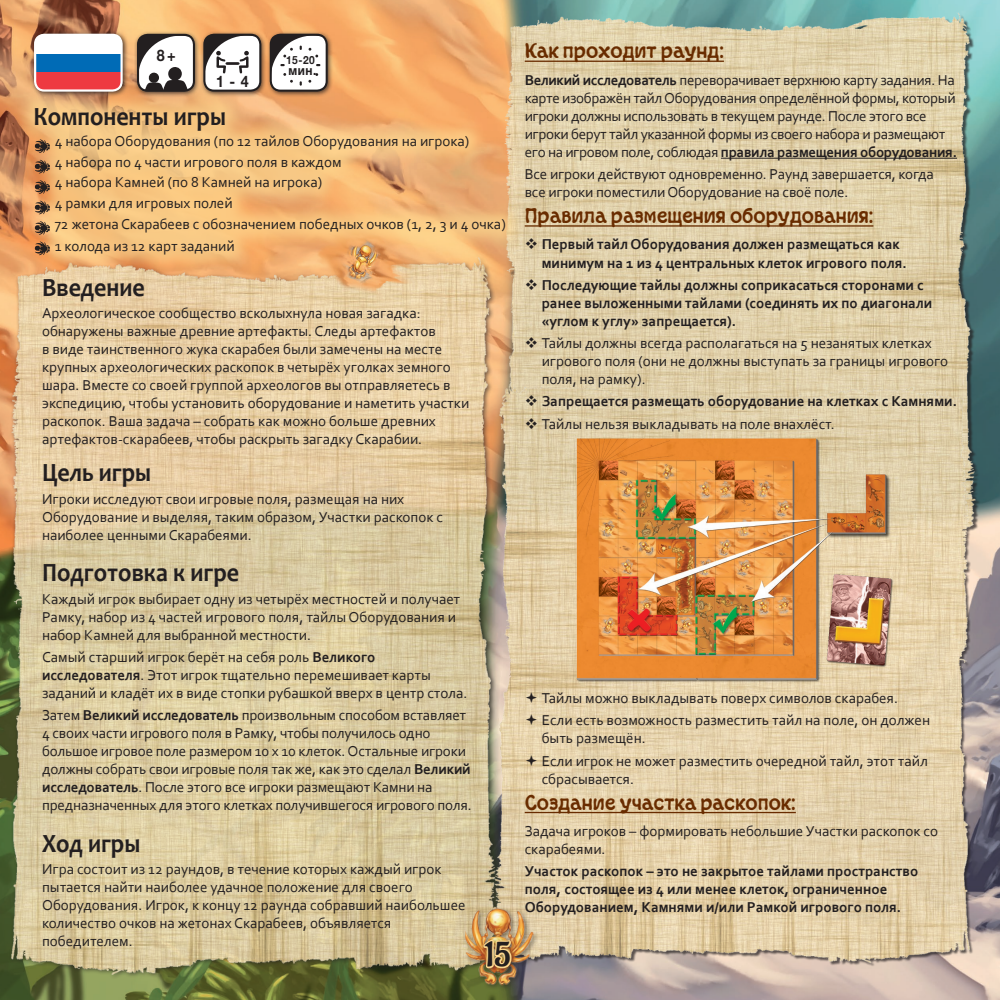
<style>
.page{position:relative;width:1000px;height:1000px;background:#fff}
.page>*{position:absolute;margin:0;border:0;box-sizing:border-box;transform-origin:0 0}
.t1{font:34.5px "Aladin";color:#231f20}
.t2{font:700 26.4px "Candara";color:#231f20;scale:.91 1}
.t3{font:700 18px "Margot";color:#692c00;scale:.9 1}
.t4{font:700 15.75px "Helvetica Neue";color:#231f20;scale:.9 1}
.t5{font:15px/18px "Corbel";color:#231f20}
.t6{font:700 15px/18px "Corbel";color:#231f20}
.t7{font:15px/18px "Corbel";letter-spacing:-.02em;color:#231f20}
.t8{font:700 13.2px "Helvetica Neue";color:#231f20;scale:.9 1}
.t9{font:700 11.25px "Helvetica Neue";color:#231f20;scale:.9 1}
.s1{font-weight:700}
</style>
<div class="page">
<img style="left:0;top:0;width:999px;height:999px">
<img style="left:10px;top:243px;width:485px;height:742px">
<img style="left:503px;top:3px;width:472px;height:554px">
<img style="left:493px;top:371px;width:476px;height:600px">
<img style="left:312px;top:274px;width:124px;height:36px">
<div style="left:462px;top:905px;width:76px;height:85px;background:#231f20;opacity:.5"></div>
<img style="left:465px;top:907px;width:69px;height:78px">
<div style="left:481px;top:936px;width:36px;height:37px;background:#231f20;opacity:.5"></div>
<img style="left:481px;top:846px;width:32px;height:124px">
<div style="left:31px;top:30px;width:98px;height:67px;background:#231f20;opacity:.75"></div>
<div style="left:35px;top:72px;width:86px;height:18px;background:#ee3a41"></div>
<div style="left:35px;top:53px;width:86px;height:19px;background:#006bb6"></div>
<div style="left:35px;top:35px;width:86px;height:18px;background:#fff"></div>
<div style="left:34px;top:34px;width:89px;height:58px;border:2px solid #fff;border-radius:9px"></div>
<div style="left:134px;top:31px;width:200px;height:67px;background:#231f20;opacity:.75"></div>
<div style="left:271px;top:35px;width:55px;height:56px;background:#fff;border-radius:10px"></div>
<div style="left:270px;top:34px;width:57px;height:58px;border:2px solid #231f20;border-radius:10px"></div>
<svg style="left:271px;top:35px;width:52px;height:51px"></svg>
<div style="left:138px;top:35px;width:56px;height:56px;background:#fff;border-radius:10px"></div>
<div style="left:137px;top:34px;width:58px;height:58px;border:2px solid #231f20;border-radius:10px"></div>
<svg style="left:138px;top:35px;width:52px;height:53px"></svg>
<div style="left:204px;top:35px;width:56px;height:56px;background:#fff;border-radius:10px"></div>
<div style="left:203px;top:34px;width:58px;height:58px;border:2px solid #231f20;border-radius:10px"></div>
<svg style="left:204px;top:35px;width:53px;height:49px"></svg>
<hr style="left:225px;top:62px;width:14px;height:3px;background:#231f20;border-radius:2px">
<div style="left:15px;top:88px;width:509px;height:186px;background:#fed88f;opacity:.7"></div>
<svg style="left:35px;top:241px;width:15px;height:14px"></svg>
<svg style="left:35px;top:221px;width:15px;height:14px"></svg>
<svg style="left:35px;top:201px;width:15px;height:13px"></svg>
<svg style="left:35px;top:180px;width:15px;height:14px"></svg>
<svg style="left:35px;top:160px;width:15px;height:13px"></svg>
<svg style="left:35px;top:139px;width:15px;height:14px"></svg>
<hr style="left:524px;top:61px;width:199px;height:1px;background:#692c00">
<hr style="left:720px;top:158px;width:236px;height:1px;background:#231f20">
<hr style="left:524px;top:225px;width:349px;height:1px;background:#692c00">
<hr style="left:524px;top:811px;width:271px;height:2px;background:#692c00">
<img style="left:575px;top:433px;width:319px;height:251px">
<svg style="left:526px;top:238px;width:10px;height:11px"></svg>
<svg style="left:526px;top:279px;width:10px;height:11px"></svg>
<svg style="left:526px;top:337px;width:10px;height:11px"></svg>
<svg style="left:526px;top:395px;width:10px;height:11px"></svg>
<svg style="left:526px;top:417px;width:10px;height:11px"></svg>
<svg style="left:526px;top:692px;width:10px;height:11px"></svg>
<svg style="left:526px;top:714px;width:10px;height:11px"></svg>
<svg style="left:526px;top:754px;width:10px;height:11px"></svg>
<p class="t4" style="left:157px;top:46px;width:23px">8 +</p>
<p class="t9" style="left:286px;top:53px;width:33px">15-20</p>
<p class="t8" style="left:288px;top:62px;width:33px">мин.</p>
<p class="t4" style="left:216px;top:72px;width:37px">1 - 4</p>
<h2 class="t2" style="left:34px;top:100px;width:213px">Компоненты игры</h2>
<p class="t5" style="left:55px;top:130px;width:452px;line-height:20.7px">4 набора Оборудования (по 12 тайлов Оборудования на игрока)<br>4 набора по 4 части игрового поля в каждом<br>4 набора Камней (по 8 Камней на игрока)<br>4 рамки для игровых полей<br>72 жетона Скарабеев с обозначением победных очков (1, 2, 3 и 4 очка)</p>
<p class="t5" style="left:55px;top:237px;width:181px">1 колода из 12 карт заданий</p>
<h2 class="t2" style="left:42px;top:270px;width:114px">Введение</h2>
<p class="t5" style="left:42px;top:303px;width:428px">Археологическое сообщество всколыхнула новая загадка: обнаружены важные древние артефакты. Следы артефактов<br>в виде таинственного жука скарабея были замечены на месте крупных археологических раскопок в четырёх уголках земного шара. Вместе со своей группой археологов вы отправляетесь в экспедицию, чтобы установить оборудование и наметить участки раскопок. Ваша задача – собрать как можно больше древних артефактов-скарабеев, чтобы раскрыть загадку Скарабии.</p>
<h2 class="t2" style="left:42px;top:456px;width:121px">Цель игры</h2>
<p class="t5" style="left:42px;top:489px;width:402px">Игроки исследуют свои игровые поля, размещая на них<br>Оборудование и выделяя, таким образом, Участки раскопок с наиболее ценными Скарабеями.</p>
<h2 class="t2" style="left:42px;top:556px;width:218px">Подготовка к игре</h2>
<p class="t5" style="left:42px;top:589px;width:419px">Каждый игрок выбирает одну из четырёх местностей и получает<br>Рамку, набор из 4 частей игрового поля, тайлы Оборудования и набор Камней для выбранной местности.</p>
<p class="t5" style="left:42px;top:647px;width:427px">Самый старший игрок берёт на себя роль <span class="s1">Великого исследователя</span>. Этот игрок тщательно перемешивает карты заданий и кладёт их в виде стопки рубашкой вверх в центр стола.</p>
<p class="t5" style="left:42px;top:705px;width:431px">Затем <span class="s1">Великий исследователь</span> произвольным способом вставляет 4 своих части игрового поля в Рамку, чтобы получилось одно большое игровое поле размером 10 х 10 клеток. Остальные игроки должны собрать свои игровые поля так же, как это сделал <span class="s1">Великий исследователь</span>. После этого все игроки размещают Камни на предназначенных для этого клетках получившегося игрового поля.</p>
<h2 class="t2" style="left:42px;top:826px;width:109px">Ход игры</h2>
<p class="t5" style="left:42px;top:859px;width:425px">Игра состоит из 12 раундов, в течение которых каждый игрок пытается найти наиболее удачное положение для своего Оборудования. Игрок, к концу 12 раунда собравший наибольшее количество очков на жетонах Скарабеев, объявляется победителем.</p>
<h1 class="t1" style="left:484px;top:934px;width:28px">15</h1>
<p class="t3" style="left:524px;top:39px;width:223px">Как проходит раунд:</p>
<p class="t7" style="left:524px;top:70px;width:434px"><span class="s1">Великий исследователь</span> переворачивает верхнюю карту задания. На карте изображён тайл Оборудования определённой формы, который игроки должны использовать в текущем раунде. После этого все игроки берут тайл указанной формы из своего набора и размещают его на игровом поле, соблюдая <span class="s1">правила размещения оборудования.</span></p>
<p class="t5" style="left:524px;top:165px;width:410px">Все игроки действуют одновременно. Раунд завершается, когда все игроки поместили Оборудование на своё поле.</p>
<p class="t3" style="left:524px;top:204px;width:389px">Правила размещения оборудования:</p>
<p class="t6" style="left:541px;top:235px;width:366px">Первый тайл Оборудования должен размещаться как минимум на 1 из 4 центральных клеток игрового поля.</p>
<p class="t6" style="left:541px;top:275px;width:392px">Последующие тайлы должны соприкасаться сторонами с ранее выложенными тайлами (соединять их по диагонали «углом к углу» запрещается).</p>
<p class="t5" style="left:541px;top:333px;width:408px">Тайлы должны всегда располагаться на 5 незанятых клетках игрового поля (они не должны выступать за границы игрового поля, на рамку).</p>
<p class="t6" style="left:541px;top:392px;width:416px">Запрещается размещать оборудование на клетках с Камнями.</p>
<p class="t5" style="left:541px;top:414px;width:294px">Тайлы нельзя выкладывать на поле внахлёст.</p>
<p class="t5" style="left:541px;top:686px;width:390px;line-height:22.2px">Тайлы можно выкладывать поверх символов скарабея.<br>Если есть возможность разместить тайл на поле, он должен</p>
<p class="t5" style="left:541px;top:726px;width:387px;line-height:22.2px">быть размещён.<br>Если игрок не может разместить очередной тайл, этот тайл</p>
<p class="t5" style="left:541px;top:769px;width:94px">сбрасывается.</p>
<p class="t3" style="left:524px;top:790px;width:303px">Создание участка раскопок:</p>
<p class="t5" style="left:524px;top:821px;width:415px">Задача игроков – формировать небольшие Участки раскопок со скарабеями.</p>
<p class="t6" style="left:524px;top:861px;width:395px">Участок раскопок – это не закрытое тайлами пространство поля, состоящее из 4 или менее клеток, ограниченное<br>Оборудованием, Камнями и/или Рамкой игрового поля.</p>
</div>
